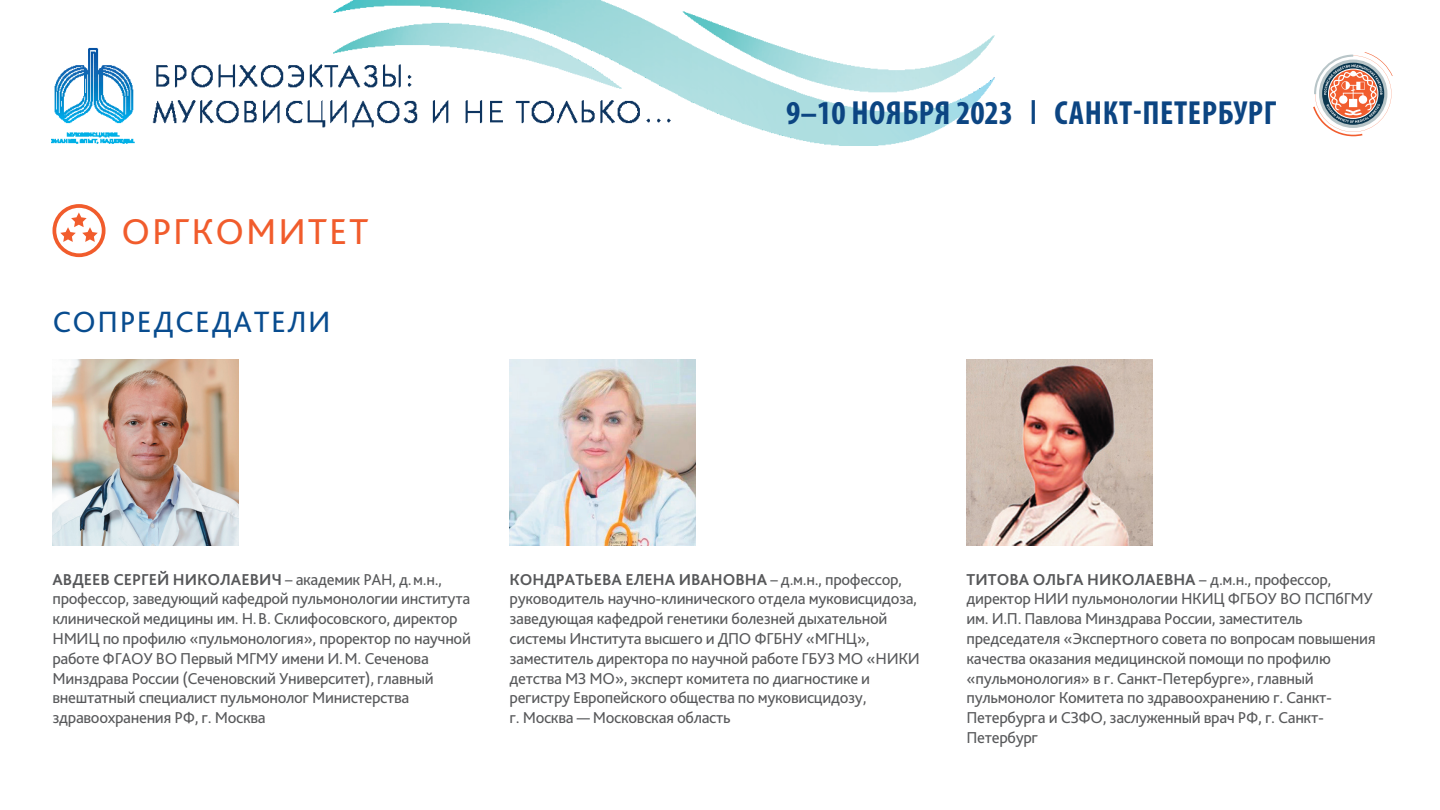
<style>
.page{position:relative;width:1440px;height:810px;background:#fff}
.page>*{position:absolute;margin:0;border:0;box-sizing:border-box;transform-origin:0 0}
.t1{font:37.65px "Bliss Pro";letter-spacing:.05em;color:#f15c2c}
.t2{font:700 condensed 33.53px "Myriad Pro";letter-spacing:.02em;color:#0c4582}
.t3{font:30.75px "Bliss Pro";letter-spacing:.05em;color:#084c8f}
.t4{font:16.5px/19.8px "Bliss Pro";letter-spacing:-.02em;color:#57585a}
.s1{font-weight:700}
</style>
<div class="page">
<img style="left:51px;top:1px;width:944px;height:145px">
<svg style="left:1313px;top:52px;width:79px;height:84px"></svg>
<img style="left:510px;top:360px;width:186px;height:186px">
<div style="left:53px;top:204px;width:53px;height:53px;border:4px solid #f15c2c;border-radius:50%"></div>
<svg style="left:60px;top:212px;width:38px;height:30px"></svg>
<img style="left:52px;top:360px;width:186px;height:186px">
<img style="left:967px;top:360px;width:186px;height:186px">
<h1 class="t1" style="left:122px;top:208px;width:248px">ОРГКОМИТЕТ</h1>
<h3 class="t3" style="left:52px;top:303px;width:280px">СОПРЕДСЕДАТЕЛИ</h3>
<h2 class="t2" style="left:786px;top:92px;width:492px">9–10 НОЯБРЯ 2023 <sup>|</sup> САНКТ-ПЕТЕРБУРГ</h2>
<p class="t4" style="left:52px;top:569px;width:420px"><span class="s1">АВДЕЕВ СЕРГЕЙ НИКОЛАЕВИЧ</span> – академик РАН, д.м.н., профессор, заведующий кафедрой пульмонологии института клинической медицины им. Н.В. Склифосовского, директор НМИЦ по профилю «пульмонология», проректор по научной работе ФГАОУ ВО Первый МГМУ имени И.М. Сеченова Минздрава России (Сеченовский Университет), главный внештатный специалист пульмонолог Министерства здравоохранения РФ, г. Москва</p>
<p class="t4" style="left:510px;top:569px;width:412px"><span class="s1">КОНДРАТЬЕВА ЕЛЕНА ИВАНОВНА</span> – д.м.н., профессор, руководитель научно-клинического отдела муковисцидоза, заведующая кафедрой генетики болезней дыхательной системы Института высшего и ДПО ФГБНУ «МГНЦ», заместитель директора по научной работе ГБУЗ МО «НИКИ детства МЗ МО», эксперт комитета по диагностике и регистру Европейского общества по муковисцидозу,<br>г. Москва — Московская область</p>
<p class="t4" style="left:967px;top:569px;width:411px"><span class="s1">ТИТОВА ОЛЬГА НИКОЛАЕВНА</span> – д.м.н., профессор, директор НИИ пульмонологии НКИЦ ФГБОУ ВО ПСПбГМУ им. И.П. Павлова Минздрава России, заместитель председателя «Экспертного совета по вопросам повышения качества оказания медицинской помощи по профилю «пульмонология» в г. Санкт-Петербурге», главный пульмонолог Комитета по здравоохранению г. Санкт-Петербурга и СЗФО, заслуженный врач РФ, г. Санкт-Петербург</p>
</div>
